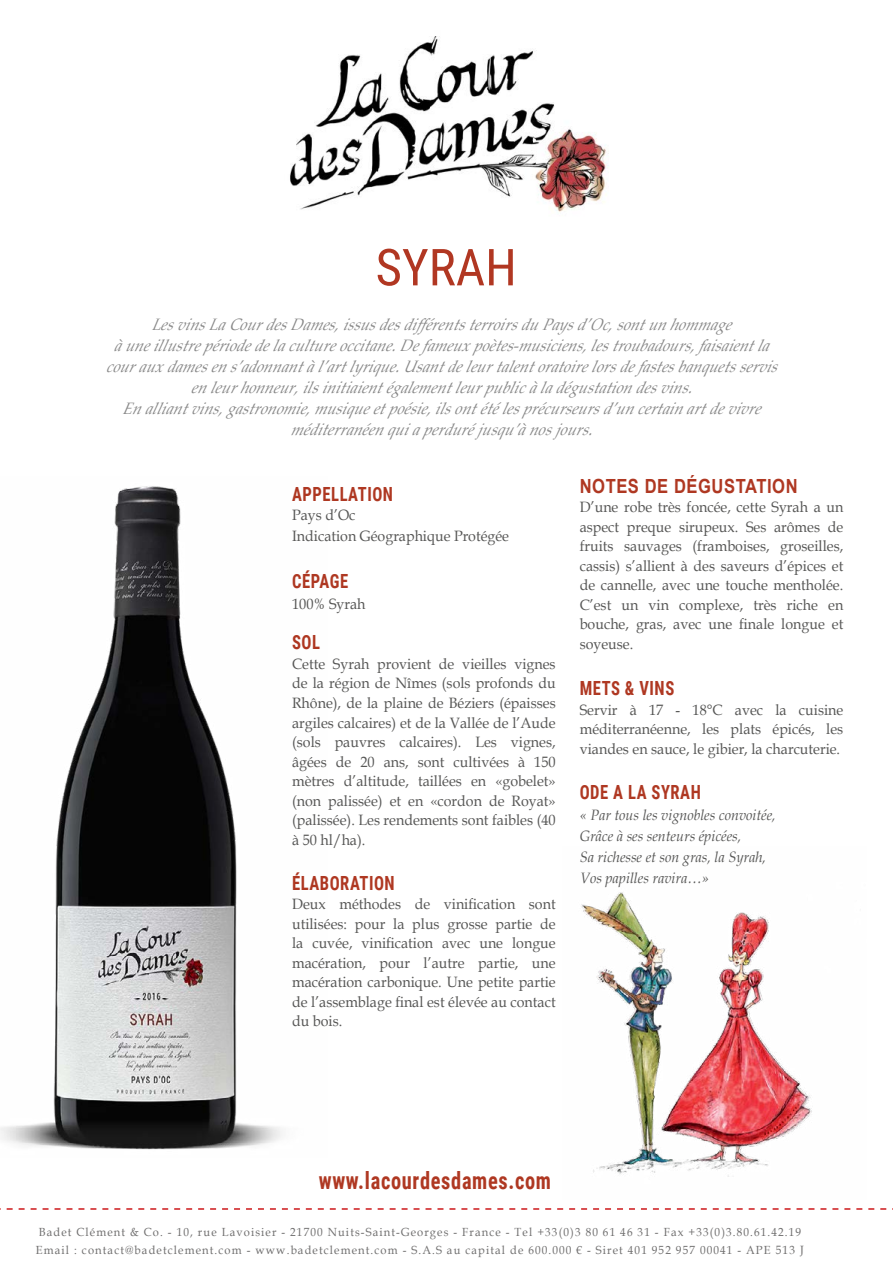
<style>
.page{position:relative;width:893px;height:1263px;background:#fff}
.page>*{position:absolute;margin:0;border:0;box-sizing:border-box;transform-origin:0 0}
.t1{font:51px "Roboto Condensed";color:#b13722}
.t2{font:700 24px "Roboto Condensed";letter-spacing:.035em;color:#af3822;scale:.85 1}
.t3{font:700 19.5px "Roboto Condensed";letter-spacing:.035em;color:#af3822;scale:.85 1}
.t4{font:700 19.5px "Arial";letter-spacing:.035em;color:#af3822;scale:.85 1}
.t5{font:italic 16.5px/21px "Book Antiqua";letter-spacing:.01em;color:#878787;text-align:center;scale:.95 1}
.t6{font:15px/19.5px "Book Antiqua";color:#575756;text-align:justify;scale:.95 1}
.t7{font:italic 15px/21px "Book Antiqua";color:#575756;scale:.95 1}
.t8{font:11.7px/18px "Book Antiqua";letter-spacing:.1em;color:#706f6f;scale:.95 1}
.s1{font-size:12px}
</style>
<div class="page">
<img style="left:0;top:486px;width:282px;height:664px">
<img style="left:290px;top:36px;width:319px;height:176px">
<svg style="left:0;top:1208px;width:893px;height:2px"></svg>
<img style="left:581px;top:892px;width:231px;height:285px">
<h1 class="t1" style="left:376px;top:231px;width:143px">SYRAH</h1>
<p class="t5" style="left:106px;top:313px;width:714px">LesvinsLaCourdesDames,issusdesdifférentsterroirsduPaysd’Oc,sontunhommage àuneillustrepériodedelacultureoccitane.Defameuxpoètes-musiciens,lestroubadours,faisaientla courauxdamesens’adonnantàl’artlyrique.Usantdeleurtalentoratoirelorsdefastesbanquetsservis enleurhonneur,ilsinitiaientégalementleurpublicàladégustationdesvins.<br>Enalliantvins,gastronomie,musiqueetpoésie,ilsontétélesprécurseursd’uncertainartdevivre méditerranéenquiaperduréjusqu’ànosjours.</p>
<h3 class="t3" style="left:292px;top:480px;width:120px">APPELLATION</h3>
<p class="t6" style="left:292px;top:504px;width:230px;line-height:21px">Pays d’Oc<br>Indication Géographique Protégée</p>
<h3 class="t3" style="left:292px;top:567px;width:67px">CÉPAGE</h3>
<p class="t6" style="left:292px;top:594px;width:79px">100% Syrah</p>
<h3 class="t3" style="left:292px;top:629px;width:34px">SOL</h3>
<p class="t6" style="left:292px;top:654px;width:279px">Cette Syrah provient de vieilles vignes de la région de Nîmes (sols profonds du Rhône), de la plaine de Béziers (épaisses argiles calcaires) et de la Vallée de l’Aude (sols pauvres calcaires). Les vignes, âgées de 20 ans, sont cultivées à 150 mètres d’altitude, taillées en «gobelet» (non palissée) et en «cordon de Royat» (palissée). Les rendements sont faibles (40 à 50 hl/ha).</p>
<h3 class="t3" style="left:292px;top:869px;width:122px">ÉLABORATION</h3>
<p class="t6" style="left:292px;top:894px;width:279px">Deux méthodes de vinification sont utilisées: pour la plus grosse partie de la cuvée, vinification avec une longue macération, pour l’autre partie, une macération carbonique. Une petite partie de l’assemblage final est élevée au contact du bois.</p>
<h3 class="t4" style="left:580px;top:473px;width:258px">NOTES DE DÉGUSTATION</h3>
<p class="t6" style="left:580px;top:497px;width:279px">D’une robe très foncée, cette Syrah a un aspect preque sirupeux. Ses arômes de fruits sauvages (framboises, groseilles, cassis) s’allient à des saveurs d’épices et de cannelle, avec une touche mentholée.<br>C’est un vin complexe, très riche en bouche, gras, avec une finale longue et soyeuse.</p>
<h3 class="t3" style="left:580px;top:674px;width:113px">METS &amp; VINS</h3>
<p class="t6" style="left:580px;top:699px;width:279px">Servir à 17 - 18°C avec la cuisine méditerranéenne, les plats épicés, les viandes en sauce, le gibier, la charcuterie.</p>
<h3 class="t3" style="left:580px;top:778px;width:144px">ODE A LA SYRAH</h3>
<p class="t7" style="left:580px;top:804px;width:208px">« Par tous les vignobles convoitée,<br>Grâce à ses senteurs épicées,<br>Sa richesse et son gras, la Syrah,<br>Vos papilles ravira…»</p>
<h2 class="t2" style="left:319px;top:1164px;width:275px">www.lacourdesdames.com</h2>
<p class="t8" style="left:36px;top:1223px;width:810px">Badet Clément &amp; Co. - 10, rue Lavoisier - 21700 Nuits-Saint-Georges - France - Tel +33(0)3 80 61 46 31 - Fax +33(0)3.80.61.42.19<br>Email : contact@badetclement.com - www.badetclement.com - S.A.S au capital de 600.000 € - Siret 401 952 957 00041 - APE <span class="s1">513 J</span></p>
</div>
